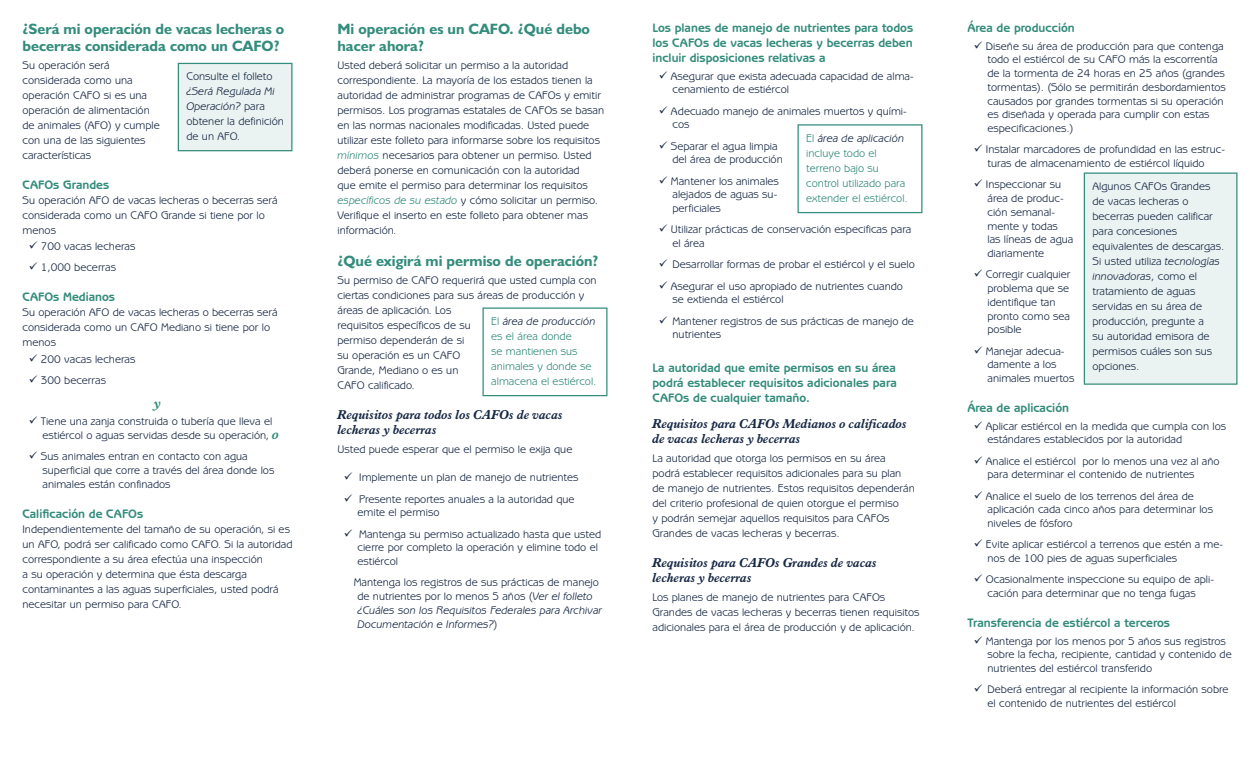
<style>
.page{position:relative;width:1260px;height:765px;background:#fff}
.page>*{position:absolute;margin:0;border:0;box-sizing:border-box;transform-origin:0 0}
.Header_1{font:700 15px/17.5px "Humanist 521 BT";color:#338c7c}
.and_or{font:italic 700 13.75px "Aldine 721 BT";color:#338c7c}
.Header_3{font:700 12.5px/15px "Benguiat Gothic IT Cby BT";color:#338c7c;text-align:justify}
.Header_2{font:italic 700 12.5px/15px "Aldine 721 BT";color:#182945}
.check{font:11.25px/13.8px "Benguiat Gothic IT Cby BT";color:#182945}
.Body_Text_Last{font:11.25px/15px "Benguiat Gothic IT Cby BT";color:#182945}
.Body_Text{font:11.25px/15px "Benguiat Gothic IT Cby BT";color:#182945}
.check_last{font:11.25px/13.8px "Benguiat Gothic IT Cby BT";color:#182945}
.Body_Text-2{font:11.25px/15px "Benguiat Gothic IT Cby BT";color:#338c7c}
.check_last-2{font:italic 11.25px/13.8px "Benguiat Gothic IT Cby BT";color:#182945}
.s1{font-family:"Aldine 721 BT";font-weight:700;font-style:italic;font-size:13.75px;color:#338c7c}
.s2{font-style:italic}
.s3{font-style:italic;color:#338c7c}
.s4{font-style:normal}
.s5{font-style:italic;color:#182945}
</style>
<div class="page">
<div style="left:483px;top:308px;width:125px;height:88px;border:1px solid #338c7c"></div>
<div style="left:1084px;top:173px;width:153px;height:211px;background:#ebf3f2"></div>
<div style="left:1084px;top:172px;width:154px;height:213px;border:1px solid #338c7c"></div>
<div style="left:178px;top:63px;width:114px;height:88px;background:#ebf3f2"></div>
<div style="left:178px;top:63px;width:115px;height:88px;border:1px solid #338c7c"></div>
<div style="left:798px;top:124px;width:125px;height:89px;border:1px solid #338c7c"></div>
<p class="Header_1" style="left:22px;top:20px;width:263px">¿Será mi operación de vacas lecheras o becerras considerada como un CAFO?</p>
<p class="Body_Text_Last" style="left:22px;top:57px;width:139px">Su operación será considerada como una operación CAFO si es una operación de alimentación de animales (AFO) y cumple con una de las siguientes características</p>
<p class="Header_3" style="left:22px;top:177px;width:88px">CAFOs Grandes</p>
<p class="Body_Text" style="left:22px;top:192px;width:257px">Su operación AFO de vacas lecheras o becerras será considerada como un CAFO Grande si tiene por lo menos</p>
<p class="check" style="left:29px;top:239px;width:108px">✓ 700 vacas lecheras</p>
<p class="check_last" style="left:29px;top:261px;width:89px">✓ 1,000 becerras</p>
<p class="Header_3" style="left:22px;top:289px;width:94px">CAFOs Medianos</p>
<p class="Body_Text" style="left:22px;top:305px;width:257px">Su operación AFO de vacas lecheras o becerras será considerada como un CAFO Mediano si tiene por lo menos</p>
<p class="check" style="left:29px;top:352px;width:108px">✓ 200 vacas lecheras</p>
<p class="check" style="left:29px;top:373px;width:79px">✓ 300 becerras</p>
<p class="and_or" style="left:154px;top:395px;width:8px">y</p>
<p class="check" style="left:42px;top:415px;width:238px;text-indent:-14px">✓ Tiene una zanja construida o tubería que lleva el estiércol o aguas servidas desde su operación, <span class="s1">o</span></p>
<p class="check_last" style="left:42px;top:450px;width:233px;text-indent:-14px">✓ Sus animales entran en contacto con agua superficial que corre a través del área donde los animales están confinados</p>
<p class="Header_3" style="left:22px;top:506px;width:122px">Calificación de CAFOs</p>
<p class="Body_Text_Last" style="left:22px;top:521px;width:272px">Independientemente del tamaño de su operación, si es un AFO, podrá ser calificado como CAFO. Si la autoridad correspondiente a su área efectúa una inspección<br>a su operación y determina que ésta descarga contaminantes a las aguas superficiales, usted podrá necesitar un permiso para CAFO.</p>
<p class="Body_Text" style="left:187px;top:69px;width:99px">Consulte el folleto <span class="s2">¿Será Regulada Mi<br>Operación?</span> para obtener la definición de un AFO.</p>
<p class="Header_1" style="left:338px;top:20px;width:254px">Mi operación es un CAFO. ¿Qué debo hacer ahora?</p>
<p class="Body_Text_Last" style="left:338px;top:57px;width:268px">Usted deberá solicitar un permiso a la autoridad correspondiente. La mayoría de los estados tienen la autoridad de administrar programas de CAFOs y emitir permisos. Los programas estatales de CAFOs se basan en las normas nacionales modificadas. Usted puede utilizar este folleto para informarse sobre los requisitos <span class="s3">mínimos</span> necesarios para obtener un permiso. Usted deberá ponerse en comunicación con la autoridad<br>que emite el permiso para determinar los requisitos <span class="s3">específicos de su estado</span> y cómo solicitar un permiso.<br>Verifique el inserto en este folleto para obtener mas información.</p>
<p class="Header_1" style="left:338px;top:252px;width:263px">¿Qué exigirá mi permiso de operación?</p>
<p class="Body_Text_Last" style="left:338px;top:272px;width:261px">Su permiso de CAFO requerirá que usted cumpla con ciertas condiciones para sus áreas de producción y áreas de aplicación. Los<br>requisitos específicos de su<br>permiso dependerán de si<br>su operación es un CAFO<br>Grande, Mediano o es un<br>CAFO calificado.</p>
<p class="Header_2" style="left:338px;top:407px;width:227px">Requisitos para todos los CAFOs de vacas lecheras y becerras</p>
<p class="Body_Text_Last" style="left:338px;top:441px;width:236px">Usted puede esperar que el permiso le exija que</p>
<p class="check" style="left:344px;top:471px;width:236px">✓ Implemente un plan de manejo de nutrientes</p>
<p class="check" style="left:358px;top:492px;width:219px;text-indent:-14px">✓ Presente reportes anuales a la autoridad que emite el permiso</p>
<p class="check" style="left:358px;top:527px;width:245px;text-indent:-14px">✓ Mantenga su permiso actualizado hasta que usted cierre por completo la operación y elimine todo el estiércol</p>
<p class="check_last-2" style="left:358px;top:576px;width:246px;text-indent:-4px"><span class="s4">Mantenga los registros de sus prácticas de manejo de nutrientes por lo menos 5 años (</span>Ver el folleto ¿Cuáles son los Requisitos Federales para Archivar Documentación e Informes?<span class="s4">)</span></p>
<p class="Body_Text-2" style="left:491px;top:313px;width:107px">El <span class="s5">área de producción </span>es el área donde<br>se mantienen sus animales y donde se almacena el estiércol.</p>
<p class="Header_3" style="left:652px;top:20px;width:262px">Los planes de manejo de nutrientes para todos los CAFOs de vacas lecheras y becerras deben incluir disposiciones relativas a</p>
<p class="check" style="left:672px;top:69px;width:243px;text-indent:-14px">✓ Asegurar que exista adecuada capacidad de alma&shy;cenamiento de estiércol</p>
<p class="check" style="left:672px;top:104px;width:236px;text-indent:-14px">✓ Adecuado manejo de animales muertos y quími&shy;cos</p>
<p class="check" style="left:672px;top:139px;width:112px;text-indent:-14px">✓ Separar el agua limpia del área de producción</p>
<p class="check" style="left:672px;top:174px;width:108px;text-indent:-14px">✓ Mantener los animales alejados de aguas su&shy;perficiales</p>
<p class="check" style="left:672px;top:222px;width:240px;text-indent:-14px">✓ Utilizar prácticas de conservación especificas para el área</p>
<p class="check" style="left:659px;top:257px;width:258px">✓ Desarrollar formas de probar el estiércol y el suelo</p>
<p class="check" style="left:672px;top:279px;width:232px;text-indent:-14px">✓ Asegurar el uso apropiado de nutrientes cuando se extienda el estiércol</p>
<p class="check_last" style="left:672px;top:314px;width:243px;text-indent:-14px">✓ Mantener registros de sus prácticas de manejo de nutrientes</p>
<p class="Header_3" style="left:652px;top:360px;width:246px">La autoridad que emite permisos en su área podrá establecer requisitos adicionales para CAFOs de cualquier tamaño.</p>
<p class="Header_2" style="left:652px;top:416px;width:256px">Requisitos para CAFOs Medianos o calificados de vacas lecheras y becerras</p>
<p class="Body_Text_Last" style="left:652px;top:450px;width:264px">La autoridad que otorga los permisos en su área podrá establecer requisitos adicionales para su plan de manejo de nutrientes. Estos requisitos dependerán del criterio profesional de quien otorgue el permiso<br>y podrán semejar aquellos requisitos para CAFOs Grandes de vacas lecheras y becerras.</p>
<p class="Header_2" style="left:652px;top:555px;width:226px">Requisitos para CAFOs Grandes de vacas lecheras y becerras</p>
<p class="Body_Text_Last" style="left:652px;top:589px;width:269px">Los planes de manejo de nutrientes para CAFOs<br>Grandes de vacas lecheras y becerras tienen requisitos adicionales para el área de producción y de aplicación.</p>
<p class="Body_Text-2" style="left:806px;top:130px;width:103px">El <span class="s5">área de aplicación </span>incluye todo el terreno bajo su control utilizado para extender el estiércol.</p>
<p class="Header_3" style="left:968px;top:20px;width:109px">Área de producción</p>
<p class="check" style="left:988px;top:39px;width:240px;text-indent:-14px">✓ Diseñe su área de producción para que contenga todo el estiércol de su CAFO más la escorrentía de la tormenta de 24 horas en 25 años (grandes tormentas). (Sólo se permitirán desbordamientos causados por grandes tormentas si su operación es diseñada y operada para cumplir con estas especificaciones.)</p>
<p class="check" style="left:974px;top:142px;width:253px;text-align:center">✓ Instalar marcadores de profundidad en las estruc&shy;turas de almacenamiento de estiércol líquido</p>
<p class="check" style="left:988px;top:177px;width:87px;text-indent:-14px">✓ Inspeccionar su área de produc&shy;ción semanal&shy;mente y todas las líneas de agua diariamente</p>
<p class="check" style="left:988px;top:267px;width:84px;text-indent:-14px">✓ Corregir cualquier problema que se identifique tan pronto como sea posible</p>
<p class="check_last" style="left:988px;top:344px;width:88px;text-indent:-14px">✓ Manejar adecua&shy;damente a los animales muertos</p>
<p class="Header_3" style="left:968px;top:400px;width:103px">Área de aplicación</p>
<p class="check" style="left:988px;top:419px;width:240px;text-indent:-14px">✓ Aplicar estiércol en la medida que cumpla con los estándares establecidos por la autoridad</p>
<p class="check" style="left:988px;top:454px;width:234px;text-indent:-14px">✓ Analice el estiércol por lo menos una vez al año para determinar el contenido de nutrientes</p>
<p class="check" style="left:988px;top:489px;width:227px;text-indent:-14px">✓ Analice el suelo de los terrenos del área de aplicación cada cinco años para determinar los niveles de fósforo</p>
<p class="check" style="left:988px;top:537px;width:237px;text-indent:-14px">✓ Evite aplicar estiércol a terrenos que estén a me&shy;nos de 100 pies de aguas superficiales</p>
<p class="check_last" style="left:974px;top:572px;width:242px;text-align:center">✓ Ocasionalmente inspeccione su equipo de apli&shy;cación para determinar que no tenga fugas</p>
<p class="Header_3" style="left:968px;top:615px;width:204px">Transferencia de estiércol a terceros</p>
<p class="check" style="left:988px;top:634px;width:246px;text-indent:-14px">✓ Mantenga por los menos por 5 años sus registros sobre la fecha, recipiente, cantidad y contenido de nutrientes del estiércol transferido</p>
<p class="check" style="left:988px;top:682px;width:243px;text-indent:-14px">✓ Deberá entregar al recipiente la información sobre el contenido de nutrientes del estiércol</p>
<p class="Body_Text" style="left:1092px;top:178px;width:133px">Algunos CAFOs Grandes de vacas lecheras o becerras pueden calificar para concesiones equivalentes de descargas.<br>Si usted utiliza <span class="s2">tecnologías innovadoras</span>, como el tratamiento de aguas servidas en su área de producción, pregunte a<br>su autoridad emisora de permisos cuáles son sus opciones.</p>
</div>
